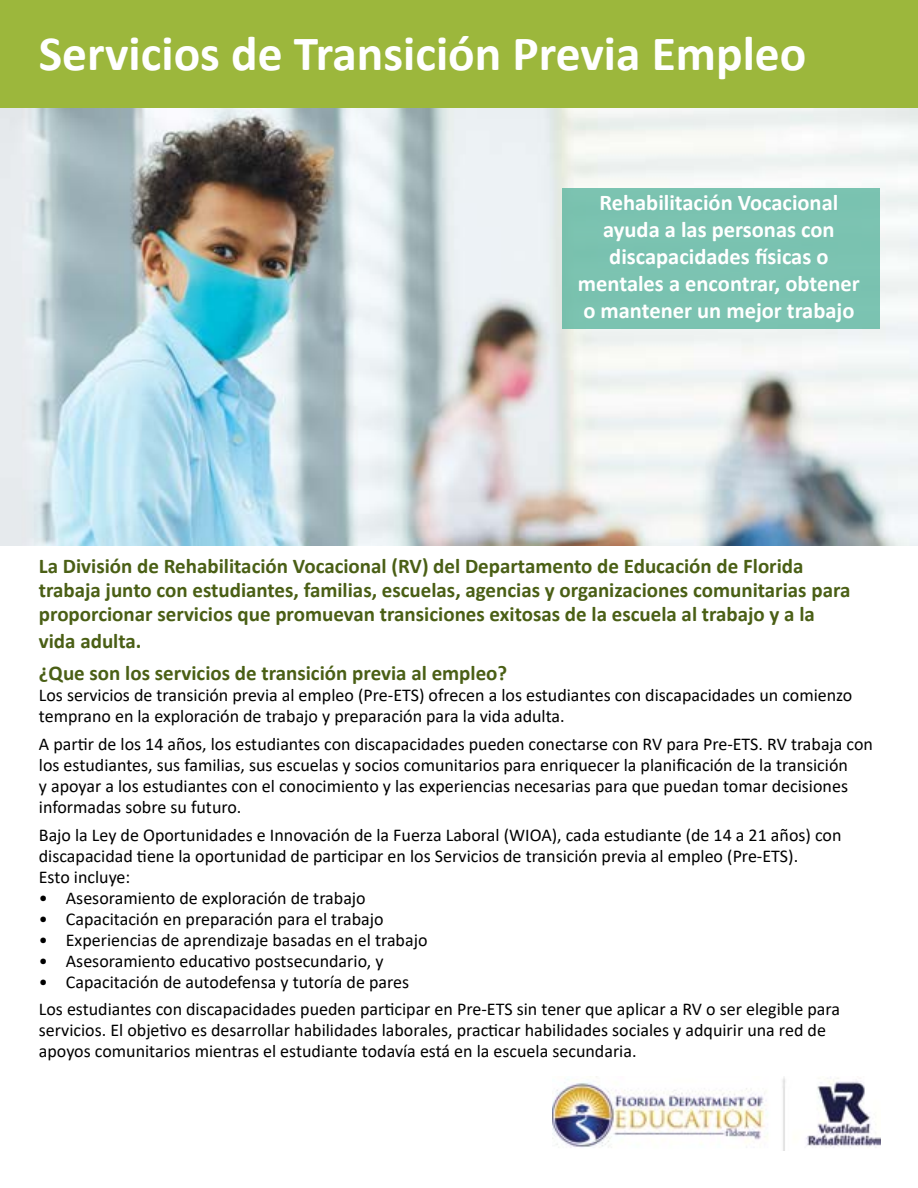
<style>
.page{position:relative;width:918px;height:1188px;background:#fff}
.page>*{position:absolute;margin:0;border:0;box-sizing:border-box;transform-origin:0 0}
.t1{font:700 49.5px "Calibri";color:#fff}
.t2{font:700 22.5px/27px "Calibri";color:#fff;text-align:center}
.t3{font:700 21px/24px "Calibri";color:#4a5f15}
.t4{font:18px/21px "Calibri";color:#000}
</style>
<div class="page">
<img style="left:0;top:108px;width:918px;height:437px">
<div style="left:0;top:0;width:918px;height:108px;background:#9cb73c"></div>
<div style="left:563px;top:188px;width:317px;height:141px;background:#7bc3b1"></div>
<img style="left:553px;top:1076px;width:327px;height:74px">
<h1 class="t1" style="left:39px;top:19px;width:769px">Servicios de Transición Previa Empleo</h1>
<p class="t2" style="left:578px;top:189px;width:283px">Rehabilitación Vocacional ayuda a las personas con discapacidades físicas o mentales a encontrar, obtener o mantener un mejor trabajo</p>
<p class="t3" style="left:39px;top:554px;width:813px">La División de Rehabilitación Vocacional (RV) del Departamento de Educación de Florida trabaja junto con estudiantes, familias, escuelas, agencias y organizaciones comunitarias para proporcionar servicios que promuevan transiciones exitosas de la escuela al trabajo y a la</p>
<p class="t3" style="left:39px;top:629px;width:104px">vida adulta.</p>
<h2 class="t3" style="left:39px;top:661px;width:470px">¿Que son los servicios de transición previa al empleo?</h2>
<p class="t4" style="left:39px;top:684px;width:815px">Los servicios de transición previa al empleo (Pre-ETS) ofrecen a los estudiantes con discapacidades un comienzo temprano en la exploración de trabajo y preparación para la vida adulta.</p>
<p class="t4" style="left:39px;top:733px;width:836px">A partir de los 14 años, los estudiantes con discapacidades pueden conectarse con RV para Pre-ETS. RV trabaja con los estudiantes, sus familias, sus escuelas y socios comunitarios para enriquecer la planificación de la transición<br>y apoyar a los estudiantes con el conocimiento y las experiencias necesarias para que puedan tomar decisiones</p>
<p class="t4" style="left:39px;top:796px;width:204px">informadas sobre su futuro.</p>
<p class="t4" style="left:39px;top:824px;width:804px">Bajo la Ley de Oportunidades e Innovación de la Fuerza Laboral (WIOA), cada estudiante (de 14 a 21 años) con discapacidad tiene la oportunidad de participar en los Servicios de transición previa al empleo (Pre-ETS).</p>
<p class="t4" style="left:39px;top:866px;width:93px">Esto incluye:</p>
<p class="t4" style="left:39px;top:887px;width:328px">• Asesoramiento de exploración de trabajo</p>
<p class="t4" style="left:39px;top:908px;width:346px">• Capacitación en preparación para el trabajo</p>
<p class="t4" style="left:39px;top:929px;width:390px">• Experiencias de aprendizaje basadas en el trabajo</p>
<p class="t4" style="left:39px;top:950px;width:346px">• Asesoramiento educativo postsecundario, y</p>
<p class="t4" style="left:39px;top:971px;width:372px">• Capacitación de autodefensa y tutoría de pares</p>
<p class="t4" style="left:39px;top:998px;width:803px">Los estudiantes con discapacidades pueden participar en Pre-ETS sin tener que aplicar a RV o ser elegible para servicios. El objetivo es desarrollar habilidades laborales, practicar habilidades sociales y adquirir una red de</p>
<p class="t4" style="left:39px;top:1040px;width:599px">apoyos comunitarios mientras el estudiante todavía está en la escuela secundaria.</p>
</div>
